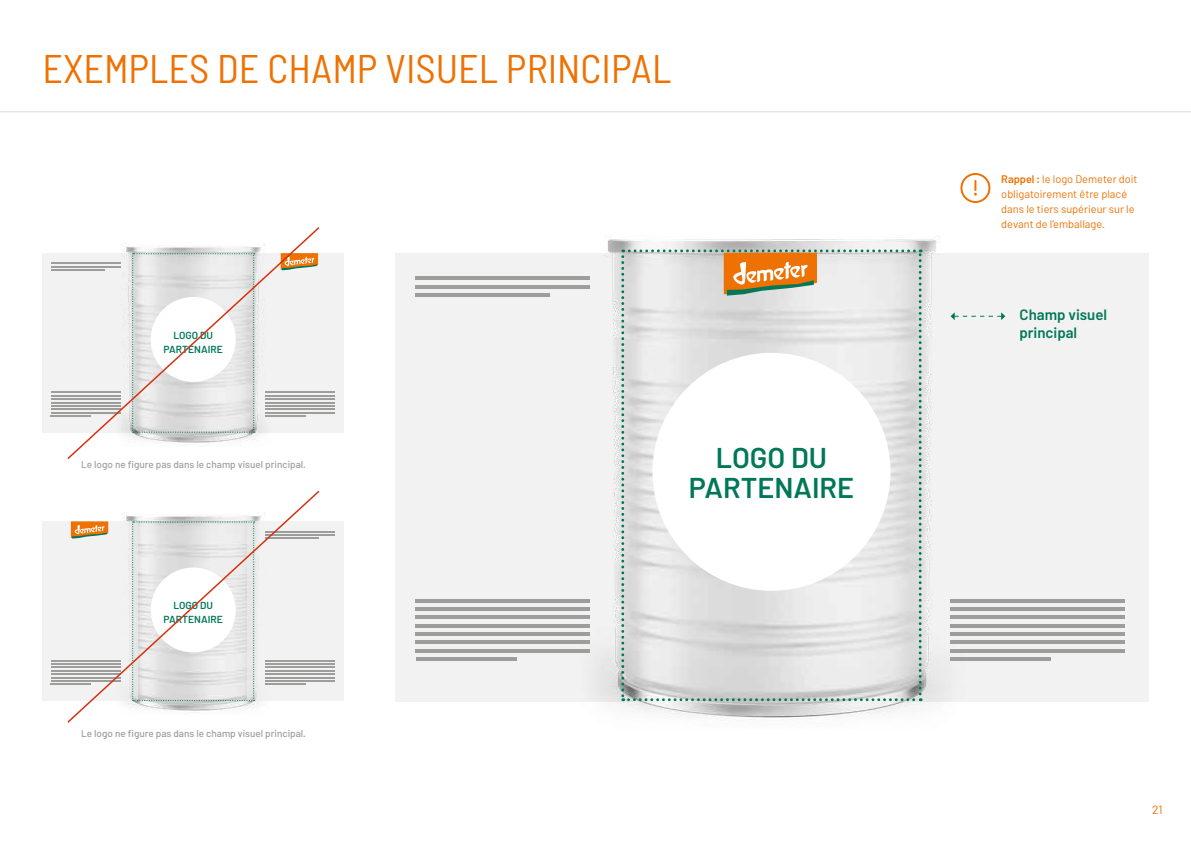
<style>
.page{position:relative;width:1191px;height:842px;background:#fff}
.page>*{position:absolute;margin:0;border:0;box-sizing:border-box;transform-origin:0 0}
.t1{font:semi-condensed 40px "Barlow";color:#ee7203}
.t2{font:600 28.7px/30px "Barlow";color:#007858;text-align:center}
.t3{font:600 15px/17.7px "Barlow";color:#007858}
.t4{font:12px "Barlow";color:#ee7203}
.t5{font:11px/15px "Barlow";color:#ee7203}
.t6{font:600 10.3px/14px "Barlow";color:#007858;text-align:center}
.t7{font:500 10px "Barlow";color:#9d9d9c}
.s1{font-weight:600}
</style>
<div class="page">
<div style="left:248px;top:253px;width:96px;height:180px;background:#ededed"></div>
<div style="left:43px;top:253px;width:95px;height:180px;background:#ededed"></div>
<div style="left:395px;top:253px;width:237px;height:448px;background:#ededed"></div>
<div style="left:908px;top:253px;width:240px;height:448px;background:#ededed"></div>
<img style="left:556px;top:235px;width:431px;height:485px">
<hr style="left:0;top:111px;width:1191px;height:1px;background:#dadada">
<div style="left:248px;top:521px;width:96px;height:180px;background:#ededed"></div>
<div style="left:43px;top:521px;width:95px;height:180px;background:#ededed"></div>
<hr style="left:950px;top:599px;width:175px;height:3px;background:#9d9d9c">
<hr style="left:950px;top:607px;width:175px;height:4px;background:#9d9d9c">
<hr style="left:950px;top:616px;width:175px;height:3px;background:#9d9d9c">
<hr style="left:950px;top:624px;width:175px;height:3px;background:#9d9d9c">
<hr style="left:950px;top:632px;width:175px;height:4px;background:#9d9d9c">
<hr style="left:950px;top:641px;width:175px;height:3px;background:#9d9d9c">
<hr style="left:950px;top:649px;width:175px;height:3px;background:#9d9d9c">
<hr style="left:950px;top:657px;width:101px;height:4px;background:#9d9d9c">
<hr style="left:265px;top:392px;width:70px;height:1px;background:#9d9d9c">
<hr style="left:265px;top:395px;width:70px;height:1px;background:#9d9d9c">
<hr style="left:265px;top:398px;width:70px;height:2px;background:#9d9d9c">
<hr style="left:265px;top:402px;width:70px;height:1px;background:#9d9d9c">
<hr style="left:265px;top:405px;width:70px;height:2px;background:#9d9d9c">
<hr style="left:265px;top:409px;width:70px;height:1px;background:#9d9d9c">
<hr style="left:265px;top:412px;width:70px;height:1px;background:#9d9d9c">
<hr style="left:265px;top:660px;width:70px;height:1px;background:#9d9d9c">
<hr style="left:265px;top:663px;width:70px;height:2px;background:#9d9d9c">
<hr style="left:265px;top:667px;width:70px;height:1px;background:#9d9d9c">
<hr style="left:265px;top:670px;width:70px;height:1px;background:#9d9d9c">
<hr style="left:265px;top:673px;width:70px;height:2px;background:#9d9d9c">
<hr style="left:265px;top:677px;width:70px;height:1px;background:#9d9d9c">
<hr style="left:265px;top:680px;width:70px;height:1px;background:#9d9d9c">
<hr style="left:416px;top:599px;width:174px;height:3px;background:#9d9d9c">
<hr style="left:416px;top:607px;width:174px;height:4px;background:#9d9d9c">
<hr style="left:416px;top:616px;width:174px;height:3px;background:#9d9d9c">
<hr style="left:416px;top:624px;width:174px;height:3px;background:#9d9d9c">
<hr style="left:416px;top:632px;width:174px;height:4px;background:#9d9d9c">
<hr style="left:416px;top:641px;width:174px;height:3px;background:#9d9d9c">
<hr style="left:416px;top:649px;width:174px;height:3px;background:#9d9d9c">
<hr style="left:416px;top:657px;width:100px;height:4px;background:#9d9d9c">
<hr style="left:51px;top:392px;width:70px;height:1px;background:#9d9d9c">
<hr style="left:51px;top:395px;width:70px;height:1px;background:#9d9d9c">
<hr style="left:51px;top:398px;width:70px;height:2px;background:#9d9d9c">
<hr style="left:51px;top:402px;width:70px;height:1px;background:#9d9d9c">
<hr style="left:51px;top:405px;width:70px;height:2px;background:#9d9d9c">
<hr style="left:51px;top:409px;width:70px;height:1px;background:#9d9d9c">
<hr style="left:51px;top:412px;width:70px;height:1px;background:#9d9d9c">
<hr style="left:51px;top:415px;width:40px;height:2px;background:#9d9d9c">
<hr style="left:51px;top:660px;width:70px;height:1px;background:#9d9d9c">
<hr style="left:51px;top:663px;width:70px;height:2px;background:#9d9d9c">
<hr style="left:51px;top:667px;width:70px;height:1px;background:#9d9d9c">
<hr style="left:51px;top:670px;width:70px;height:1px;background:#9d9d9c">
<hr style="left:51px;top:673px;width:70px;height:2px;background:#9d9d9c">
<hr style="left:51px;top:677px;width:70px;height:1px;background:#9d9d9c">
<hr style="left:51px;top:680px;width:70px;height:1px;background:#9d9d9c">
<hr style="left:51px;top:683px;width:40px;height:2px;background:#9d9d9c">
<svg style="left:950px;top:312px;width:55px;height:8px"></svg>
<svg style="left:621px;top:249px;width:300px;height:452px;background:#dcdbd8"></svg>
<hr style="left:416px;top:293px;width:134px;height:4px;background:#9d9d9c">
<hr style="left:416px;top:285px;width:174px;height:3px;background:#9d9d9c">
<hr style="left:416px;top:277px;width:174px;height:3px;background:#9d9d9c">
<hr style="left:51px;top:269px;width:53px;height:2px;background:#9d9d9c">
<hr style="left:51px;top:266px;width:70px;height:1px;background:#9d9d9c">
<hr style="left:51px;top:263px;width:70px;height:1px;background:#9d9d9c">
<hr style="left:265px;top:534px;width:70px;height:2px;background:#9d9d9c">
<hr style="left:265px;top:531px;width:70px;height:1px;background:#9d9d9c">
<div style="left:652px;top:353px;width:238px;height:238px;background:#fff;border-radius:50%"></div>
<svg style="left:66px;top:490px;width:255px;height:233px"></svg>
<svg style="left:66px;top:227px;width:255px;height:232px"></svg>
<svg style="left:960px;top:173px;width:30px;height:30px"></svg>
<h1 class="t1" style="left:43px;top:43px;width:630px">EXEMPLES DE CHAMP VISUEL PRINCIPAL</h1>
<p class="t6" style="left:164px;top:328px;width:61px">LOGO DU<br>PARTENAIRE</p>
<p class="t7" style="left:81px;top:459px;width:226px">Le logo ne figure pas dans le champ visuel principal.</p>
<p class="t6" style="left:164px;top:598px;width:61px">LOGO DU<br>PARTENAIRE</p>
<p class="t7" style="left:81px;top:727px;width:226px">Le logo ne figure pas dans le champ visuel principal.</p>
<h2 class="t2" style="left:688px;top:443px;width:167px">LOGO DU<br>PARTENAIRE</h2>
<p class="t5" style="left:1001px;top:172px;width:138px"><span class="s1">Rappel:</span> le logo Demeter doit obligatoirement être placé dans le tiers supérieur sur le devant de l’emballage.</p>
<h3 class="t3" style="left:1019px;top:306px;width:89px">Champ visuel principal</h3>
<p class="t4" style="left:1152px;top:802px;width:12px">21</p>
</div>
